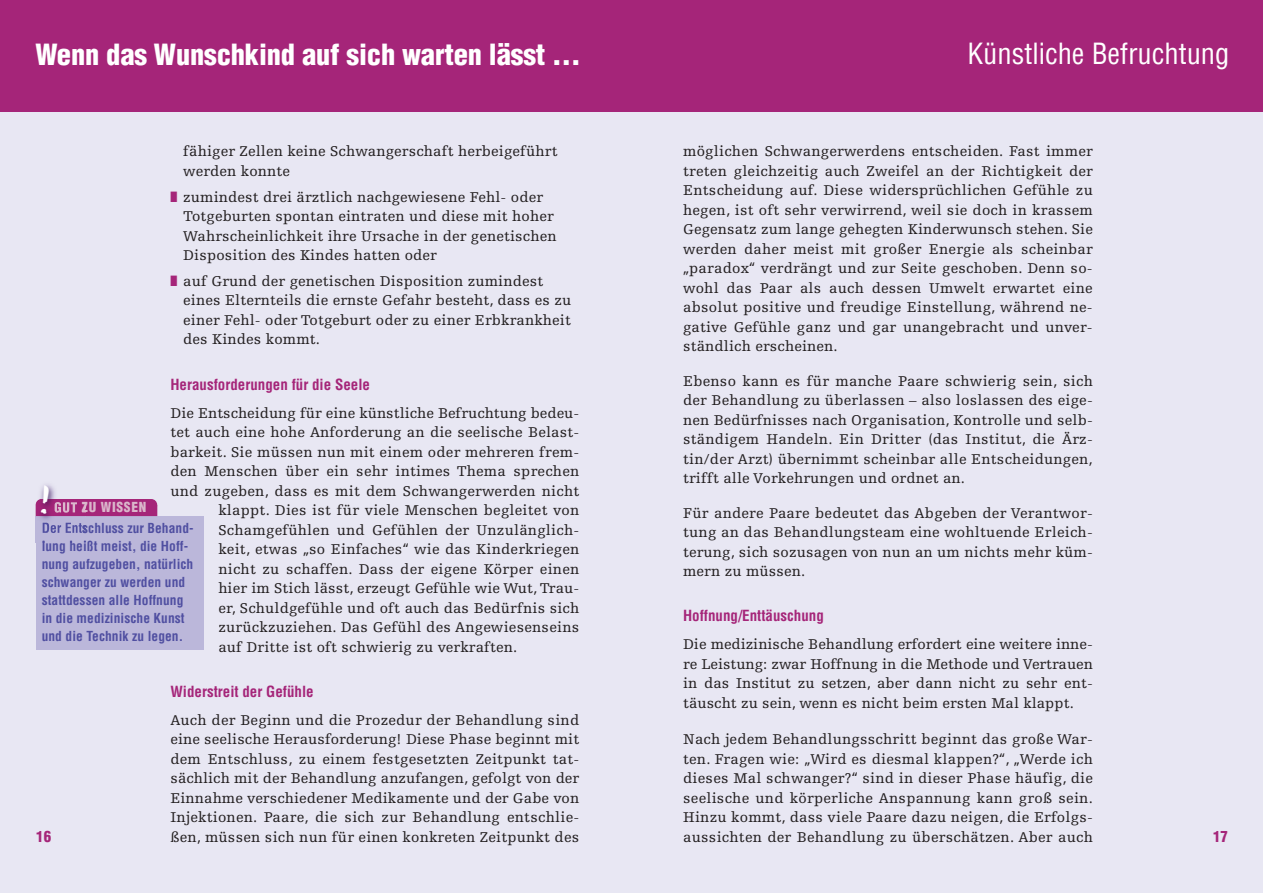
<style>
.page{position:relative;width:1263px;height:893px;background:#fff}
.page>*{position:absolute;margin:0;border:0;box-sizing:border-box;transform-origin:0 0}
.t1{font:900 condensed 28.5px "Helvetica";letter-spacing:-.005em;color:#fff}
.t2{font:condensed 28.5px "Helvetica LT Std";color:#fff}
.t3{font:15px/19.5px "Egyptienne F";letter-spacing:.01em;color:#231f20;text-align:justify}
.t4{font:700 condensed 15px "Helvetica";color:#a52579}
.t5{font:900 condensed 15px "Helvetica";color:#a52579}
.t6{font:700 condensed 13.5px/18px "Helvetica";letter-spacing:.005em;color:#504fa1}
.t7{font:900 condensed 13.5px "Helvetica";letter-spacing:.05em;color:#dab6cb}
.s1{font-family:"Apple Icon 2";color:#a52579}
</style>
<div class="page">
<div style="left:632px;top:100px;width:631px;height:793px;background:#e8e7f3"></div>
<div style="left:631px;top:0;width:632px;height:112px;background:#a52579"></div>
<div style="left:0;top:100px;width:632px;height:793px;background:#e8e7f3"></div>
<div style="left:0;top:0;width:634px;height:112px;background:#a52579"></div>
<div style="left:36px;top:516px;width:167px;height:134px;background:#bbb7da"></div>
<img style="left:35px;top:484px;width:20px;height:59px">
<img style="left:36px;top:516px;width:49px;height:27px">
<img style="left:43px;top:523px;width:42px;height:10px">
<img style="left:43px;top:540px;width:42px;height:3px">
<svg style="left:36px;top:499px;width:121px;height:17px"></svg>
<img style="left:55px;top:502px;width:30px;height:11px">
<h1 class="t1" style="left:35px;top:39px;width:547px">Wenn das Wunschkind auf sich warten lässt …</h1>
<p class="t3" style="left:183px;top:143px;width:376px">fähiger Zellen keine Schwangerschaft herbeigeführt werden konnte</p>
<p class="t3" style="left:183px;top:188px;width:375px;text-align:left;text-indent:-13px"><span class="s1">n</span> zumindest drei ärztlich nachgewiesene Fehl- oder Totgeburten spontan eintraten und diese mit hoher Wahrscheinlichkeit ihre Ursache in der genetischen Disposition des Kindes hatten oder</p>
<p class="t3" style="left:183px;top:272px;width:390px;text-align:left;text-indent:-13px"><span class="s1">n</span> auf Grund der genetischen Disposition zumindest eines Elternteils die ernste Gefahr besteht, dass es zu einer Fehl- oder Totgeburt oder zu einer Erbkrankheit des Kindes kommt.</p>
<h3 class="t4" style="left:170px;top:376px;width:201px">Herausforderungen für die Seele</h3>
<p class="t3" style="left:170px;top:404px;width:410px">Die Entscheidung für eine künstliche Befruchtung bedeu&shy;tet auch eine hohe Anforderung an die seelische Belast&shy;barkeit. Sie müssen nun mit einem oder mehreren frem&shy;den Menschen über ein sehr intimes Thema sprechen und zugeben, dass es mit dem Schwangerwerden nicht</p>
<p class="t3" style="left:218px;top:501px;width:362px">klappt. Dies ist für viele Menschen begleitet von Schamgefühlen und Gefühlen der Unzulänglich&shy;keit, etwas „so Einfaches“ wie das Kinderkriegen nicht zu schaffen. Dass der eigene Körper einen hier im Stich lässt, erzeugt Gefühle wie Wut, Trau&shy;er, Schuldgefühle und oft auch das Bedürfnis sich zurückzuziehen. Das Gefühl des Angewiesenseins auf Dritte ist oft schwierig zu verkraften.</p>
<h3 class="t7" style="left:38px;top:500px;width:109px"><sup>!</sup> ZU WISSEN</h3>
<p class="t6" style="left:42px;top:519px;width:154px;text-indent:41px">schluss zur Behand&shy;lung heißt meist, die Hoff&shy;nung aufzugeben, natürlich schwanger zu werden und stattdessen alle Hoffnung in die medizinische Kunst und die Technik zu legen.</p>
<p class="t5" style="left:36px;top:828px;width:17px">16</p>
<h3 class="t4" style="left:170px;top:683px;width:145px">Widerstreit der Gefühle</h3>
<p class="t3" style="left:170px;top:711px;width:410px">Auch der Beginn und die Prozedur der Behandlung sind eine seelische Herausforderung! Diese Phase beginnt mit dem Entschluss, zu einem festgesetzten Zeitpunkt tat&shy;sächlich mit der Behandlung anzufangen, gefolgt von der Einnahme verschiedener Medikamente und der Gabe von Injektionen. Paare, die sich zur Behandlung entschlie&shy;ßen, müssen sich nun für einen konkreten Zeitpunkt des</p>
<h1 class="t2" style="left:967px;top:42px;width:264px">Künstliche Befruchtung</h1>
<p class="t3" style="left:683px;top:143px;width:411px">möglichen Schwangerwerdens entscheiden. Fast immer treten gleichzeitig auch Zweifel an der Richtigkeit der Entscheidung auf. Diese widersprüchlichen Gefühle zu hegen, ist oft sehr verwirrend, weil sie doch in krassem Gegensatz zum lange gehegten Kinderwunsch stehen. Sie werden daher meist mit großer Energie als scheinbar „paradox“ verdrängt und zur Seite geschoben. Denn so&shy;wohl das Paar als auch dessen Umwelt erwartet eine absolut positive und freudige Einstellung, während ne&shy;gative Gefühle ganz und gar unangebracht und unver&shy;ständlich erscheinen.</p>
<p class="t3" style="left:683px;top:372px;width:411px">Ebenso kann es für manche Paare schwierig sein, sich der Behandlung zu überlassen – also loslassen des eige&shy;nen Bedürfnisses nach Organisation, Kontrolle und selb&shy;ständigem Handeln. Ein Dritter (das Institut, die Ärz&shy;tin/der Arzt) übernimmt scheinbar alle Entscheidungen, trifft alle Vorkehrungen und ordnet an.</p>
<p class="t3" style="left:683px;top:504px;width:411px">Für andere Paare bedeutet das Abgeben der Verantwor&shy;tung an das Behandlungsteam eine wohltuende Erleich&shy;terung, sich sozusagen von nun an um nichts mehr küm&shy;mern zu müssen.</p>
<h3 class="t4" style="left:683px;top:607px;width:142px">Hoffnung/Enttäuschung</h3>
<p class="t3" style="left:683px;top:635px;width:411px">Die medizinische Behandlung erfordert eine weitere inne&shy;re Leistung: zwar Hoffnung in die Methode und Vertrauen in das Institut zu setzen, aber dann nicht zu sehr ent&shy;täuscht zu sein, wenn es nicht beim ersten Mal klappt.</p>
<p class="t3" style="left:683px;top:730px;width:411px">Nach jedem Behandlungsschritt beginnt das große War&shy;ten. Fragen wie: „Wird es diesmal klappen?“, „Werde ich dieses Mal schwanger?“ sind in dieser Phase häufig, die seelische und körperliche Anspannung kann groß sein.<br>Hinzu kommt, dass viele Paare dazu neigen, die Erfolgs&shy;aussichten der Behandlung zu überschätzen. Aber auch</p>
<p class="t5" style="left:1213px;top:828px;width:16px">17</p>
</div>
